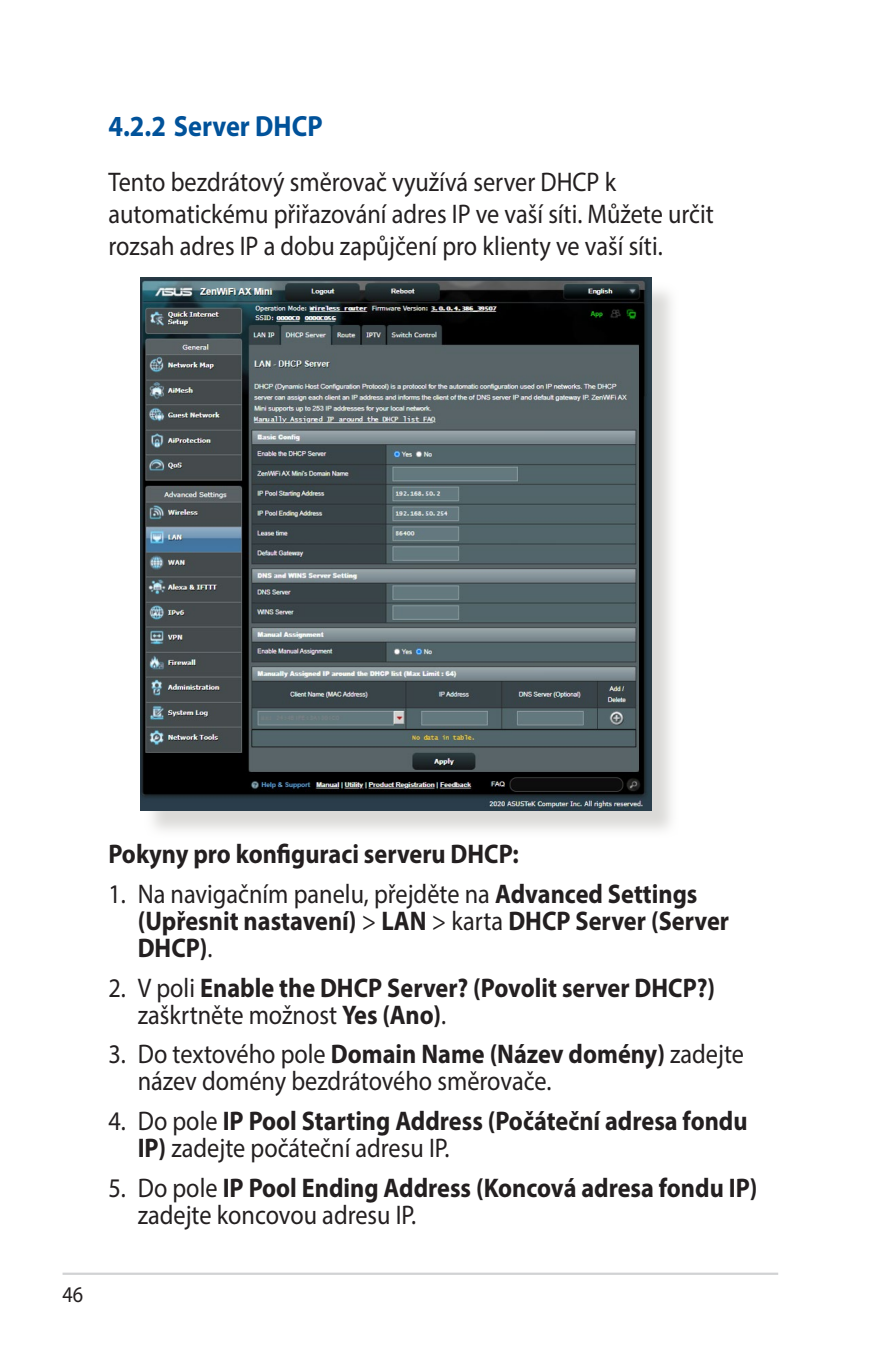
<style>
.page{position:relative;width:893px;height:1346px;background:#fff}
.page>*{position:absolute;margin:0;border:0;box-sizing:border-box;transform-origin:0 0}
.WL_Header_2{font:700 29.25px "Myriad Pro";color:#01529a;scale:.9 1}
.WL_Body_Text_-_List{font:700 27px/27px "Myriad Pro";color:#231f20;scale:.9 1}
.WL_Body_Text{font:27px/32.4px "Myriad Pro";color:#231f20;scale:.9 1}
.WL_Body_Text_-_List-2{font:27px/27px "Myriad Pro";color:#231f20;scale:.9 1}
.t1{font:22.5px "Myriad Pro";color:#231f20;scale:.9 1}
.s1{font-weight:400}
.s2{font-weight:700}
</style>
<div class="page">
<hr style="left:63px;top:1272px;width:715px;height:3px;background:#d1d2d4">
<div style="left:144px;top:281px;width:536px;height:558px;background:#cfcecb;opacity:.75"></div>
<img style="left:140px;top:278px;width:512px;height:533px">
<p class="WL_Header_2" style="left:108px;top:107px;width:240px">4.2.2 Server DHCP</p>
<p class="WL_Body_Text" style="left:108px;top:165px;width:674px">Tento bezdrátový směrovač využívá server DHCP k automatickému přiřazování adres IP ve vaší síti. Můžete určit rozsah adres IP a dobu zapůjčení pro klienty ve vaší síti.</p>
<p class="t1" style="left:63px;top:1281px;width:25px">46</p>
<p class="WL_Body_Text_-_List" style="left:108px;top:839px;width:458px">Pokyny pro konfiguraci serveru DHCP:</p>
<p class="WL_Body_Text_-_List" style="left:138px;top:879px;width:659px;text-indent:-29px"><span class="s1">1. Na navigačním panelu, přejděte na</span> Advanced Settings (Upřesnit nastavení) <span class="s1">&gt;</span> LAN <span class="s1">&gt; karta</span> DHCP Server (Server<br>DHCP)<span class="s1">.</span></p>
<p class="WL_Body_Text_-_List" style="left:138px;top:973px;width:643px;text-indent:-29px"><span class="s1">2. V poli</span> Enable the DHCP Server? (Povolit server DHCP?) <span class="s1">zaškrtněte možnost</span> Yes (Ano)<span class="s1">.</span></p>
<p class="WL_Body_Text_-_List-2" style="left:138px;top:1040px;width:675px;text-indent:-29px">3. Do textového pole <span class="s2">Domain Name (Název domény)</span> zadejte název domény bezdrátového směrovače.</p>
<p class="WL_Body_Text_-_List" style="left:138px;top:1106px;width:679px;text-indent:-29px"><span class="s1">4. Do pole</span> IP Pool Starting Address (Počáteční adresa fondu<br>IP) <span class="s1">zadejte počáteční adresu IP.</span></p>
<p class="WL_Body_Text_-_List" style="left:138px;top:1173px;width:690px;text-indent:-29px"><span class="s1">5. Do pole</span> IP Pool Ending Address (Koncová adresa fondu IP) <span class="s1">zadejte koncovou adresu IP.</span></p>
</div>
